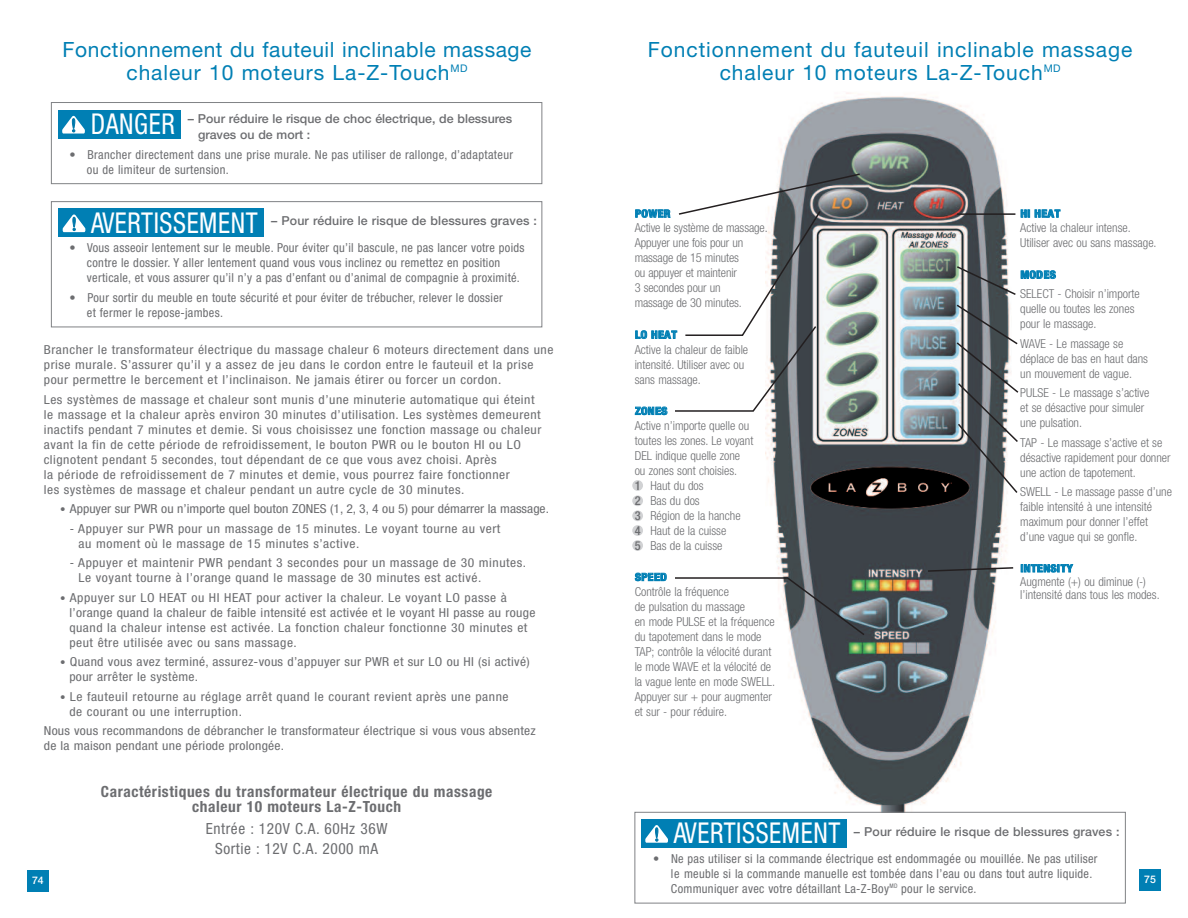
<style>
.page{position:relative;width:1188px;height:918px;background:#fff}
.page>*{position:absolute;margin:0;border:0;box-sizing:border-box;transform-origin:0 0}
.t1{font:condensed 28.8px "Helvetica Neue";letter-spacing:.025em;color:#fff;scale:.9 1}
.t2{font:21px/22.5px "Helvetica Neue";letter-spacing:.045em;color:#007fb4;text-align:center}
.t3{font:700 condensed 15.3px/15px "Helvetica Neue";letter-spacing:.04em;color:#6c6d70;text-align:center}
.t4{font:condensed 15.3px/19.5px "Helvetica Neue";letter-spacing:.04em;color:#6c6d70;text-align:center}
.t5{font:condensed 12.3px/15px "Helvetica Neue";letter-spacing:.04em;color:#6c6d70;scale:1.1 1}
.t6{font:300 condensed 12.3px/15px "Helvetica Neue";color:#6c6d70}
.t7{font:condensed 12.3px/15px "Helvetica Neue";letter-spacing:.04em;color:#6c6d70}
.t8{font:500 12.3px/16.5px "Helvetica Neue";letter-spacing:.01em;color:#6c6d70}
.t9{font:condensed 12.3px/15px "Helvetica Neue";letter-spacing:.02em;color:#6c6d70;scale:1.1 1}
.t10{font:condensed 12.3px "Helvetica Neue";color:#6c6d70;scale:1.1 1}
.t11{font:700 condensed 10.5px "Helvetica Neue";letter-spacing:.04em;color:#007fb4;scale:1.1 1}
.t12{font:500 10.5px "Helvetica Neue";color:#fff}
.s1{font-weight:500}
.s2{font-size:10.8px}
</style>
<div class="page">
<div style="left:632px;top:540px;width:11px;height:11px;background:#d1d2d4;border-radius:50%"></div>
<div style="left:632px;top:525px;width:11px;height:11px;background:#d1d2d4;border-radius:50%"></div>
<div style="left:1139px;top:869px;width:22px;height:22px;background:#007fb4"></div>
<div style="left:27px;top:870px;width:22px;height:22px;background:#007fb4"></div>
<div style="left:632px;top:510px;width:11px;height:11px;background:#d1d2d4;border-radius:50%"></div>
<div style="left:632px;top:495px;width:11px;height:11px;background:#d1d2d4;border-radius:50%"></div>
<div style="left:51px;top:102px;width:491px;height:82px;border:1px solid #808285"></div>
<div style="left:58px;top:110px;width:122px;height:29px;background:#007fb4"></div>
<svg style="left:62px;top:116px;width:23px;height:18px"></svg>
<div style="left:51px;top:201px;width:491px;height:126px;border:1px solid #808285"></div>
<img style="left:765px;top:92px;width:246px;height:720px">
<hr style="left:957px;top:213px;width:58px;height:2px;background:#231f20">
<svg style="left:955px;top:265px;width:61px;height:31px"></svg>
<div style="left:632px;top:480px;width:11px;height:11px;background:#d1d2d4;border-radius:50%"></div>
<svg style="left:675px;top:577px;width:191px;height:60px"></svg>
<svg style="left:675px;top:172px;width:186px;height:240px"></svg>
<svg style="left:955px;top:303px;width:64px;height:192px"></svg>
<svg style="left:926px;top:566px;width:88px;height:7px"></svg>
<div style="left:58px;top:208px;width:206px;height:29px;background:#007fb4"></div>
<svg style="left:63px;top:214px;width:22px;height:18px"></svg>
<div style="left:634px;top:812px;width:492px;height:91px;border:1px solid #808285"></div>
<div style="left:641px;top:819px;width:205px;height:29px;background:#007fb4"></div>
<svg style="left:645px;top:825px;width:23px;height:18px"></svg>
<h2 class="t2" style="left:62px;top:41px;width:471px">Fonctionnement du fauteuil inclinable massage chaleur 10 moteurs La-Z-Touch<sup>MD</sup></h2>
<h2 class="t2" style="left:648px;top:41px;width:486px">Fonctionnement du fauteuil inclinable massage chaleur 10 moteurs La-Z-Touch<sup>MD</sup></h2>
<p class="t8" style="left:198px;top:111px;width:316px;text-indent:-10px">– Pour réduire le risque de choc électrique, de blessures graves ou de mort :</p>
<p class="t7" style="left:87px;top:148px;width:428px;text-indent:-17px">• Brancher directement dans une prise murale. Ne pas utiliser de rallonge, d’adaptateur ou de limiteur de surtension.</p>
<h1 class="t1" style="left:91px;top:113px;width:95px">DANGER</h1>
<p class="t11" style="left:635px;top:207px;width:34px">POWER</p>
<p class="t6" style="left:635px;top:222px;width:135px">Active le système de massage.<br>Appuyer une fois pour un massage de 15 minutes<br>ou appuyer et maintenir<br>3 secondes pour un<br>massage de 30 minutes.</p>
<p class="t11" style="left:635px;top:328px;width:40px">LO HEAT</p>
<p class="t6" style="left:635px;top:343px;width:115px">Active la chaleur de faible intensité. Utiliser avec ou sans massage.</p>
<p class="t11" style="left:635px;top:405px;width:31px">ZONES</p>
<p class="t6" style="left:635px;top:419px;width:120px">Active n’importe quelle ou toutes les zones. Le voyant<br>DEL indique quelle zone ou zones sont choisies.<br><span class="s1">1</span> Haut du dos<br><span class="s1">2</span> Bas du dos<br><span class="s1">3</span> Région de la hanche<br><span class="s1">4</span> Haut de la cuisse<br><span class="s1">5</span> Bas de la cuisse</p>
<p class="t11" style="left:635px;top:571px;width:30px">SPEED</p>
<p class="t6" style="left:635px;top:585px;width:142px">Contrôle la fréquence<br>de pulsation du massage<br>en mode PULSE et la fréquence du tapotement dans le mode<br>TAP; contrôle la vélocité durant le mode WAVE et la vélocité de la vague lente en mode SWELL.<br>Appuyer sur + pour augmenter et sur - pour réduire.</p>
<p class="t11" style="left:1021px;top:207px;width:38px">HI HEAT</p>
<p class="t6" style="left:1020px;top:222px;width:138px">Active la chaleur intense.<br>Utiliser avec ou sans massage.</p>
<p class="t11" style="left:1021px;top:268px;width:34px">MODES</p>
<p class="t6" style="left:1020px;top:287px;width:121px">SELECT - Choisir n’importe quelle ou toutes les zones pour le massage.</p>
<p class="t6" style="left:1020px;top:337px;width:129px">WAVE - Le massage se déplace de bas en haut dans un mouvement de vague.</p>
<p class="t6" style="left:1020px;top:386px;width:131px">PULSE - Le massage s’active et se désactive pour simuler une pulsation.</p>
<p class="t6" style="left:1020px;top:436px;width:152px">TAP - Le massage s’active et se désactive rapidement pour donner une action de tapotement.</p>
<p class="t6" style="left:1020px;top:485px;width:153px">SWELL - Le massage passe d’une faible intensité à une intensité maximum pour donner l’effet d’une vague qui se gonfle.</p>
<p class="t11" style="left:1021px;top:562px;width:49px">INTENSITY</p>
<p class="t6" style="left:1020px;top:576px;width:141px;line-height:13.5px">Augmente (+) ou diminue (-) l’intensité dans tous les modes.</p>
<h1 class="t1" style="left:91px;top:212px;width:187px">AVERTISSEMENT</h1>
<p class="t8" style="left:271px;top:214px;width:267px">– Pour réduire le risque de blessures graves :</p>
<p class="t7" style="left:87px;top:241px;width:439px;text-indent:-17px">• Vous asseoir lentement sur le meuble. Pour éviter qu’il bascule, ne pas lancer votre poids contre le dossier. Y aller lentement quand vous vous inclinez ou remettez en position verticale, et vous assurer qu’il n’y a pas d’enfant ou d’animal de compagnie à proximité.</p>
<p class="t7" style="left:87px;top:291px;width:417px;text-indent:-17px">• Pour sortir du meuble en toute sécurité et pour éviter de trébucher, relever le dossier et fermer le repose-jambes.</p>
<p class="t5" style="left:44px;top:343px;width:465px">Brancher le transformateur électrique du massage chaleur 6 moteurs directement dans une prise murale. S’assurer qu’il y a assez de jeu dans le cordon entre le fauteuil et la prise pour permettre le bercement et l’inclinaison. Ne jamais étirer ou forcer un cordon.</p>
<p class="t5" style="left:44px;top:393px;width:454px">Les systèmes de massage et chaleur sont munis d’une minuterie automatique qui éteint le massage et la chaleur après environ 30 minutes d’utilisation. Les systèmes demeurent inactifs pendant 7 minutes et demie. Si vous choisissez une fonction massage ou chaleur avant la fin de cette période de refroidissement, le bouton PWR ou le bouton HI ou LO clignotent pendant 5 secondes, tout dépendant de ce que vous avez choisi. Après<br>la période de refroidissement de 7 minutes et demie, vous pourrez faire fonctionner<br>les systèmes de massage et chaleur pendant un autre cycle de 30 minutes.</p>
<p class="t10" style="left:60px;top:504px;width:446px"><span class="s2">•</span> Appuyer sur PWR ou n’importe quel bouton ZONES (1, 2, 3, 4 ou 5) pour démarrer la massage.</p>
<p class="t7" style="left:79px;top:522px;width:423px;text-indent:-9px">- Appuyer sur PWR pour un massage de 15 minutes. Le voyant tourne au vert au moment où le massage de 15 minutes s’active.</p>
<p class="t7" style="left:79px;top:556px;width:449px;text-indent:-9px">- Appuyer et maintenir PWR pendant 3 secondes pour un massage de 30 minutes.<br>Le voyant tourne à l’orange quand le massage de 30 minutes est activé.</p>
<p class="t5" style="left:69px;top:591px;width:425px;text-indent:-9px"><span class="s2">•</span> Appuyer sur LO HEAT ou HI HEAT pour activer la chaleur. Le voyant LO passe à l’orange quand la chaleur de faible intensité est activée et le voyant HI passe au rouge quand la chaleur intense est activée. La fonction chaleur fonctionne 30 minutes et peut être utilisée avec ou sans massage.</p>
<p class="t5" style="left:69px;top:655px;width:420px;text-indent:-9px"><span class="s2">•</span> Quand vous avez terminé, assurez-vous d’appuyer sur PWR et sur LO ou HI (si activé) pour arrêter le système.</p>
<p class="t5" style="left:69px;top:690px;width:401px;text-indent:-9px"><span class="s2">•</span> Le fauteuil retourne au réglage arrêt quand le courant revient après une panne de courant ou une interruption.</p>
<p class="t9" style="left:44px;top:724px;width:449px">Nous vous recommandons de débrancher le transformateur électrique si vous vous absentez de la maison pendant une période prolongée.</p>
<p class="t3" style="left:101px;top:784px;width:393px">Caractéristiques du transformateur électrique du massage chaleur 10 moteurs La-Z-Touch</p>
<p class="t4" style="left:206px;top:820px;width:183px">Entrée : 120V C.A. 60Hz 36W<br>Sortie : 12V C.A. 2000 mA</p>
<h1 class="t1" style="left:674px;top:823px;width:187px">AVERTISSEMENT</h1>
<p class="t8" style="left:854px;top:824px;width:267px">– Pour réduire le risque de blessures graves :</p>
<p class="t7" style="left:671px;top:852px;width:428px;text-indent:-18px">• Ne pas utiliser si la commande électrique est endommagée ou mouillée. Ne pas utiliser le meuble si la commande manuelle est tombée dans l’eau ou dans tout autre liquide.<br>Communiquer avec votre détaillant La-Z-Boy<sup>MD</sup> pour le service.</p>
<p class="t12" style="left:32px;top:877px;width:13px">74</p>
<p class="t12" style="left:1144px;top:876px;width:13px">75</p>
</div>
